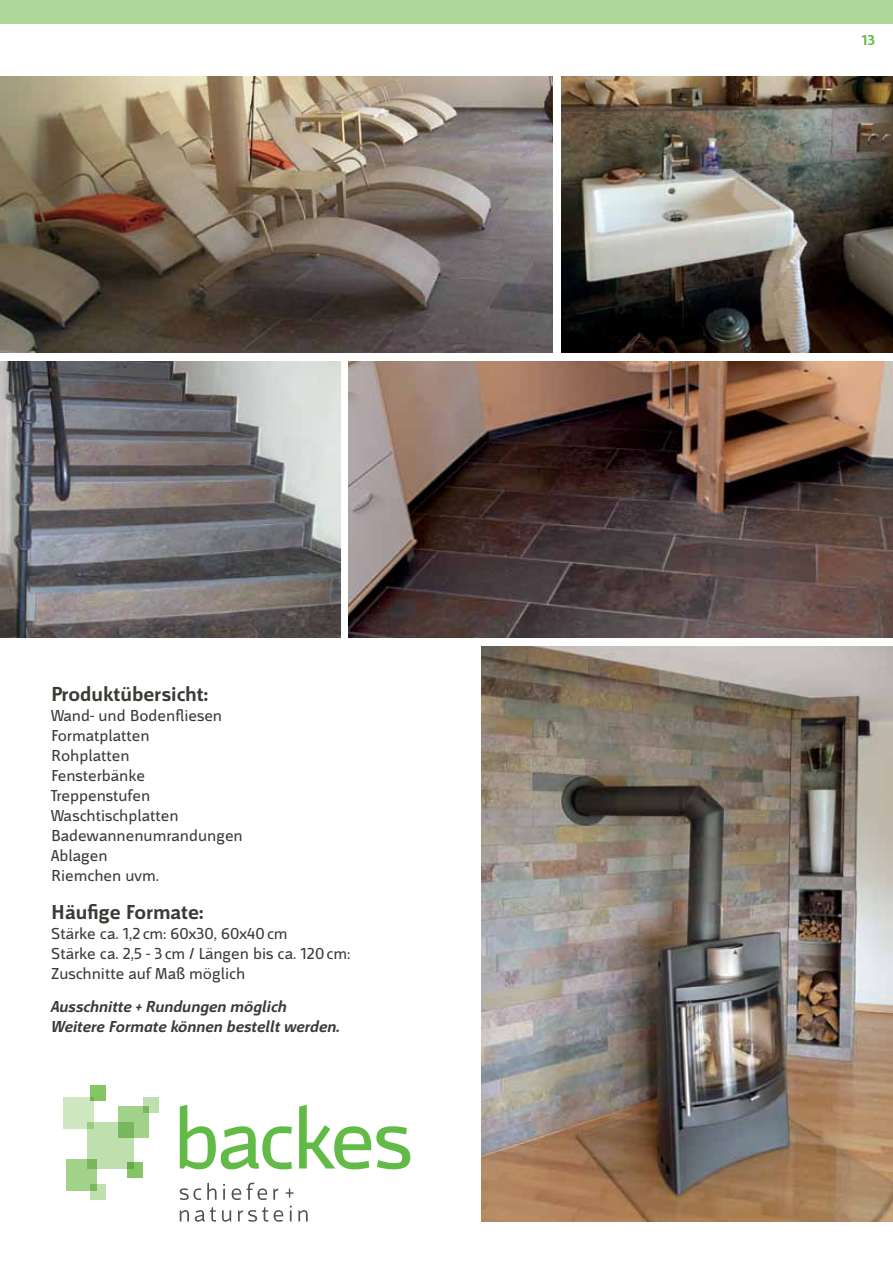
<style>
.page{position:relative;width:893px;height:1263px;background:#fff}
.page>*{position:absolute;margin:0;border:0;box-sizing:border-box;transform-origin:0 0}
.t1{font:700 21.15px "Mr Jones";color:#373c35}
.t2{font:16.65px/20px "Mr Jones";color:#373c35}
.t3{font:italic 700 16.65px/20px "Mr Jones";color:#373c35}
.t4{font:700 15px "Mr Jones";color:#62bb46}
</style>
<div class="page">
<img style="left:0;top:361px;width:340px;height:277px">
<div style="left:88px;top:1122px;width:46px;height:47px;background:#c0dfae"></div>
<svg style="left:118px;top:1106px;width:31px;height:32px"></svg>
<div style="left:66px;top:1159px;width:31px;height:31px;background:#a2d28a"></div>
<div style="left:63px;top:1097px;width:31px;height:31px;background:#cfe7c1"></div>
<svg style="left:143px;top:1097px;width:15px;height:16px"></svg>
<div style="left:91px;top:1085px;width:15px;height:15px;background:#84c665"></div>
<svg style="left:91px;top:1184px;width:15px;height:16px"></svg>
<svg style="left:127px;top:1162px;width:16px;height:16px"></svg>
<svg style="left:180px;top:1182px;width:128px;height:40px"></svg>
<svg style="left:180px;top:1105px;width:112px;height:64px"></svg>
<svg style="left:299px;top:1105px;width:111px;height:64px"></svg>
<img style="left:482px;top:646px;width:411px;height:576px">
<img style="left:0;top:77px;width:553px;height:276px">
<img style="left:561px;top:77px;width:332px;height:276px">
<img style="left:349px;top:361px;width:544px;height:277px">
<div style="left:0;top:0;width:893px;height:23px;background:#b1d89c"></div>
<p class="t1" style="left:51px;top:682px;width:159px">Produktübersicht:</p>
<p class="t2" style="left:51px;top:705px;width:193px">Wand- und Bodenfliesen<br>Formatplatten<br>Rohplatten<br>Fensterbänke<br>Treppenstufen<br>Waschtischplatten<br>Badewannenumrandungen<br>Ablagen<br>Riemchen uvm.</p>
<p class="t1" style="left:51px;top:900px;width:154px">Häufige Formate:</p>
<p class="t2" style="left:51px;top:923px;width:301px">Stärke ca. 1,2 cm: 60x30, 60x40cm<br>Stärke ca. 2,5 - 3 cm / Längen bis ca. 120cm:<br>Zuschnitte auf Maß möglich</p>
<p class="t3" style="left:51px;top:997px;width:290px">Ausschnitte + Rundungen möglich<br>Weitere Formate können bestellt werden.</p>
<p class="t4" style="left:862px;top:32px;width:15px">13</p>
</div>
